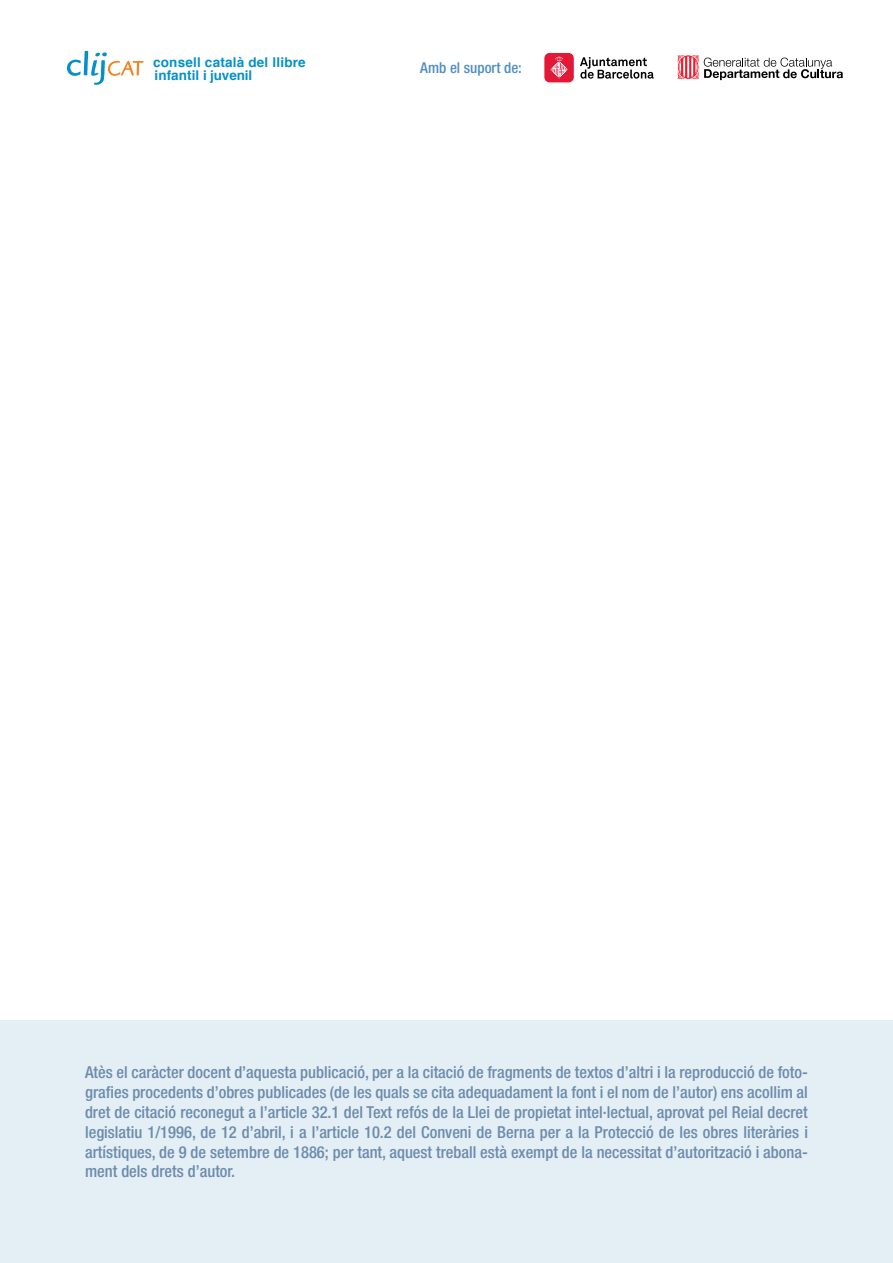
<style>
.page{position:relative;width:893px;height:1263px;background:#fff}
.page>*{position:absolute;margin:0;border:0;box-sizing:border-box;transform-origin:0 0}
.t1{font:500 condensed 16.5px/19.8px "Helvetica Neue";color:#6c8cad;text-align:justify}
.t2{font:500 condensed 15px "Helvetica Neue";color:#4f8ec0}
.t3{font:700 13.5px/13.5px "Helvetica";letter-spacing:.015em;color:#0491c9}
</style>
<div class="page">
<div style="left:0;top:1020px;width:893px;height:243px;background:#e4eef5"></div>
<svg style="left:580px;top:57px;width:74px;height:22px"></svg>
<div style="left:544px;top:53px;width:30px;height:29px;background:#e31837;border-radius:5px"></div>
<svg style="left:550px;top:56px;width:18px;height:22px"></svg>
<svg style="left:678px;top:55px;width:165px;height:25px"></svg>
<svg style="left:67px;top:51px;width:77px;height:34px"></svg>
<p class="t3" style="left:153px;top:55px;width:154px">consell català del llibre infantil i juvenil</p>
<p class="t2" style="left:420px;top:59px;width:103px">Amb el suport de:</p>
<p class="t1" style="left:85px;top:1062px;width:724px">Atès el caràcter docent d’aquesta publicació, per a la citació de fragments de textos d’altri i la reproducció de foto&shy;grafies procedents d’obres publicades (de les quals se cita adequadament la font i el nom de l’autor) ens acollim al dret de citació reconegut a l’article 32.1 del Text refós de la Llei de propietat intel·lectual, aprovat pel Reial decret legislatiu 1/1996, de 12 d’abril, i a l’article 10.2 del Conveni de Berna per a la Protecció de les obres literàries i artístiques, de 9 de setembre de 1886; per tant, aquest treball està exempt de la necessitat d’autorització i abona&shy;ment dels drets d’autor.</p>
</div>
